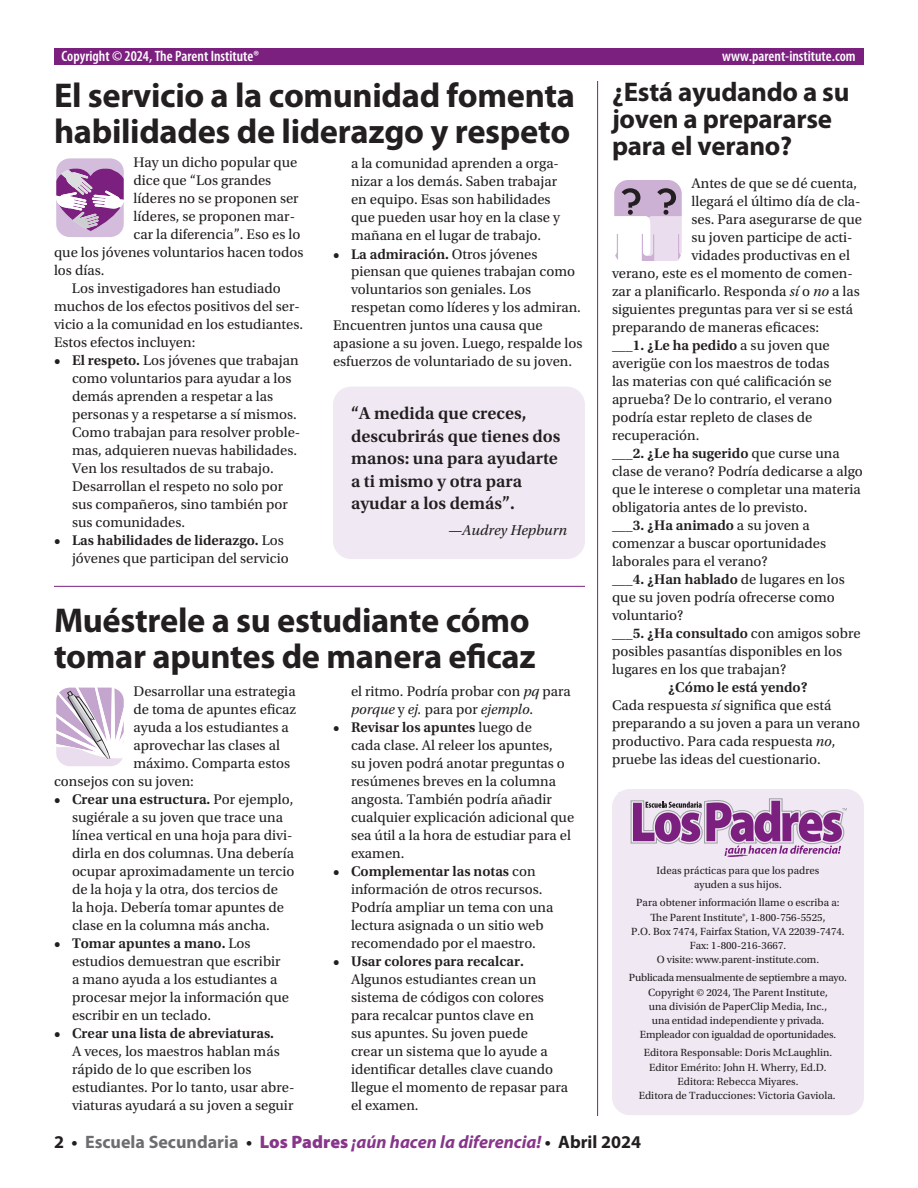
<style>
.page{position:relative;width:918px;height:1188px;background:#fff}
.page>*{position:absolute;margin:0;border:0;box-sizing:border-box;transform-origin:0 0}
.t1{font:700 34.5px/36px "Myriad Pro";letter-spacing:-.01em;color:#231f20}
.t2{font:700 27px/27px "Myriad Pro";letter-spacing:-.01em;color:#231f20}
.t3{font:600 18px/22.5px "Utopia Std";color:#231f20}
.t4{font:italic 700 18px "Myriad Pro";color:#87368a}
.t5{font:600 condensed 15px "Myriad Pro";color:#fff}
.t6{font:italic 15px "Utopia Std";color:#231f20}
.t7{font:14.7px/18px "Utopia Std";color:#231f20}
.t8{font:600 14.7px "Utopia Std";color:#231f20}
.t9{font:10.95px/14.1px "Utopia Std";color:#231f20;text-align:center}
.s1{font-weight:600}
.s2{font-weight:400}
.s3{font-style:italic}
.s4{font-style:normal;color:#231f20}
.s5{font-style:normal;color:#6c6d70}
.s6{font-weight:900;font-style:normal}
</style>
<div class="page">
<div style="left:54px;top:49px;width:810px;height:16px;background:#7c2080"></div>
<div style="left:612px;top:789px;width:252px;height:326px;background:#f0e9f4;border-radius:18px"></div>
<svg style="left:631px;top:799px;width:216px;height:58px"></svg>
<svg style="left:56px;top:158px;width:68px;height:79px;background:#bb92c0"></svg>
<svg style="left:56px;top:687px;width:68px;height:79px"></svg>
<svg style="left:614px;top:180px;width:68px;height:81px"></svg>
<div style="left:333px;top:387px;width:252px;height:172px;background:#f0e9f4;border-radius:18px"></div>
<hr style="left:54px;top:586px;width:531px;height:1px;background:#7c2080">
<hr style="left:597px;top:81px;width:1px;height:1035px;background:#7c2080">
<p class="t5" style="left:62px;top:46px;width:199px">Copyright © 2024, The Parent Institute®</p>
<p class="t5" style="left:722px;top:46px;width:135px">www.parent-institute.com</p>
<h1 class="t1" style="left:54px;top:76px;width:523px">El servicio a la comunidad fomenta habilidades de liderazgo y respeto</h1>
<p class="t7" style="left:134px;top:154px;width:165px">Hay un dicho popular que</p>
<p class="t7" style="left:134px;top:171px;width:139px">dice que “Los grandes</p>
<p class="t7" style="left:134px;top:189px;width:167px">líderes no se proponen ser</p>
<p class="t7" style="left:134px;top:207px;width:163px">líderes, se proponen mar-</p>
<p class="t7" style="left:134px;top:225px;width:168px">car la diferencia”. Eso es lo</p>
<p class="t7" style="left:54px;top:243px;width:251px">que los jóvenes voluntarios hacen todos</p>
<p class="t7" style="left:54px;top:261px;width:52px">los días.</p>
<p class="t7" style="left:72px;top:280px;width:210px">Los investigadores han estudiado</p>
<p class="t7" style="left:54px;top:298px;width:247px">muchos de los efectos positivos del ser-</p>
<p class="t7" style="left:54px;top:315px;width:251px">vicio a la comunidad en los estudiantes.</p>
<p class="t7" style="left:54px;top:333px;width:143px">Estos efectos incluyen:</p>
<p class="t7" style="left:72px;top:352px;width:230px;text-indent:-18px"><span class="s1">• El respeto.</span> Los jóvenes que trabajan como voluntarios para ayudar a los demás aprenden a respetar a las personas y a respetarse a sí mismos.<br>Como trabajan para resolver proble&shy;mas, adquieren nuevas habilidades.<br>Ven los resultados de su trabajo.<br>Desarrollan el respeto no solo por sus compañeros, sino también por sus comunidades.</p>
<p class="t7" style="left:72px;top:532px;width:218px;text-indent:-18px"><span class="s1">• Las habilidades de liderazgo.</span> Los jóvenes que participan del servicio</p>
<p class="t7" style="left:351px;top:155px;width:211px">a la comunidad aprenden a orga&shy;nizar a los demás. Saben trabajar en equipo. Esas son habilidades que pueden usar hoy en la clase y mañana en el lugar de trabajo.</p>
<p class="t8" style="left:333px;top:245px;width:206px">• La admiración. <span class="s2">Otros jóvenes</span></p>
<p class="t7" style="left:351px;top:263px;width:226px">piensan que quienes trabajan como</p>
<p class="t7" style="left:351px;top:281px;width:182px">voluntarios son geniales. Los</p>
<p class="t7" style="left:351px;top:299px;width:231px">respetan como líderes y los admiran.</p>
<p class="t7" style="left:333px;top:317px;width:211px">Encuentren juntos una causa que</p>
<p class="t7" style="left:333px;top:335px;width:251px">apasione a su joven. Luego, respalde los</p>
<p class="t7" style="left:333px;top:353px;width:241px">esfuerzos de voluntariado de su joven.</p>
<p class="t3" style="left:351px;top:402px;width:211px">“A medida que creces, descubrirás que tienes dos manos: una para ayudarte a ti mismo y otra para ayudar a los demás”.</p>
<p class="t6" style="left:448px;top:522px;width:121px">—Audrey Hepburn</p>
<h1 class="t1" style="left:54px;top:601px;width:483px">Muéstrele a su estudiante cómo tomar apuntes de manera eficaz</h1>
<p class="t7" style="left:134px;top:683px;width:164px">Desarrollar una estrategia</p>
<p class="t7" style="left:134px;top:701px;width:164px">de toma de apuntes eficaz</p>
<p class="t7" style="left:134px;top:719px;width:157px">ayuda a los estudiantes a</p>
<p class="t7" style="left:134px;top:737px;width:148px">aprovechar las clases al</p>
<p class="t7" style="left:134px;top:755px;width:158px">máximo. Comparta estos</p>
<p class="t7" style="left:54px;top:773px;width:141px">consejos con su joven:</p>
<p class="t7" style="left:72px;top:791px;width:224px;text-indent:-18px"><span class="s1">• Crear una estructura.</span> Por ejemplo, sugiérale a su joven que trace una línea vertical en una hoja para divi&shy;dirla en dos columnas. Una debería ocupar aproximadamente un tercio de la hoja y la otra, dos tercios de<br>la hoja. Debería tomar apuntes de clase en la columna más ancha.</p>
<p class="t7" style="left:72px;top:935px;width:218px;text-indent:-18px"><span class="s1">• Tomar apuntes a mano.</span> Los estudios demuestran que escribir a mano ayuda a los estudiantes a procesar mejor la información que escribir en un teclado.</p>
<p class="t8" style="left:54px;top:1025px;width:222px">• Crear una lista de abreviaturas.</p>
<p class="t7" style="left:72px;top:1043px;width:224px">A veces, los maestros hablan más rápido de lo que escriben los estudiantes. Por lo tanto, usar abre&shy;viaturas ayudará a su joven a seguir</p>
<p class="t7" style="left:351px;top:682px;width:221px">el ritmo. Podría probar con <span class="s3">pq</span> para <span class="s3">porque</span> y <span class="s3">ej.</span> para por <span class="s3">ejemplo</span>.</p>
<p class="t7" style="left:351px;top:719px;width:225px;text-indent:-18px"><span class="s1">• Revisar los apuntes</span> luego de<br>cada clase. Al releer los apuntes,<br>su joven podrá anotar preguntas o resúmenes breves en la columna angosta. También podría añadir cualquier explicación adicional que sea útil a la hora de estudiar para el examen.</p>
<p class="t7" style="left:351px;top:863px;width:204px;text-indent:-18px"><span class="s1">• Complementar las notas</span> con información de otros recursos.<br>Podría ampliar un tema con una lectura asignada o un sitio web recomendado por el maestro.</p>
<p class="t8" style="left:333px;top:953px;width:192px">• Usar colores para recalcar.</p>
<p class="t7" style="left:351px;top:971px;width:219px">Algunos estudiantes crean un sistema de códigos con colores para recalcar puntos clave en<br>sus apuntes. Su joven puede<br>crear un sistema que lo ayude a identificar detalles clave cuando llegue el momento de repasar para el examen.</p>
<h2 class="t2" style="left:612px;top:78px;width:239px">¿Está ayudando a su joven a prepararse para el verano?</h2>
<p class="t7" style="left:692px;top:175px;width:167px">Antes de que se dé cuenta,</p>
<p class="t7" style="left:692px;top:193px;width:171px">llegará el último día de cla-</p>
<p class="t7" style="left:692px;top:211px;width:172px">ses. Para asegurarse de que</p>
<p class="t7" style="left:692px;top:229px;width:163px">su joven participe de acti-</p>
<p class="t7" style="left:692px;top:247px;width:160px">vidades productivas en el</p>
<p class="t7" style="left:612px;top:265px;width:242px">verano, este es el momento de comen-</p>
<p class="t7" style="left:612px;top:283px;width:249px">zar a planificarlo. Responda <span class="s3">sí</span> o <span class="s3">no</span> a las</p>
<p class="t7" style="left:612px;top:301px;width:243px">siguientes preguntas para ver si se está</p>
<p class="t7" style="left:612px;top:319px;width:209px">preparando de maneras eficaces:</p>
<p class="t8" style="left:612px;top:337px;width:219px">___1. ¿Le ha pedido <span class="s2">a su joven que</span></p>
<p class="t7" style="left:612px;top:355px;width:219px">averigüe con los maestros de todas</p>
<p class="t7" style="left:612px;top:373px;width:221px">las materias con qué calificación se</p>
<p class="t7" style="left:612px;top:391px;width:222px">aprueba? De lo contrario, el verano</p>
<p class="t7" style="left:612px;top:409px;width:202px">podría estar repleto de clases de</p>
<p class="t7" style="left:612px;top:427px;width:89px">recuperación.</p>
<p class="t8" style="left:612px;top:445px;width:229px">___2. ¿Le ha sugerido <span class="s2">que curse una</span></p>
<p class="t7" style="left:612px;top:463px;width:252px">clase de verano? Podría dedicarse a algo</p>
<p class="t7" style="left:612px;top:481px;width:250px">que le interese o completar una materia</p>
<p class="t7" style="left:612px;top:499px;width:197px">obligatoria antes de lo previsto.</p>
<p class="t8" style="left:612px;top:517px;width:199px">___3. ¿Ha animado <span class="s2">a su joven a</span></p>
<p class="t7" style="left:612px;top:535px;width:216px">comenzar a buscar oportunidades</p>
<p class="t7" style="left:612px;top:553px;width:157px">laborales para el verano?</p>
<p class="t8" style="left:612px;top:571px;width:234px">___4. ¿Han hablado <span class="s2">de lugares en los</span></p>
<p class="t7" style="left:612px;top:589px;width:224px">que su joven podría ofrecerse como</p>
<p class="t7" style="left:612px;top:607px;width:73px">voluntario?</p>
<p class="t8" style="left:612px;top:625px;width:250px">___5. ¿Ha consultado <span class="s2">con amigos sobre</span></p>
<p class="t7" style="left:612px;top:643px;width:232px">posibles pasantías disponibles en los</p>
<p class="t7" style="left:612px;top:661px;width:176px">lugares en los que trabajan?</p>
<p class="t7" style="left:612px;top:679px;width:250px;text-indent:56px"><span class="s1">¿Cómo le está yendo?<br></span>Cada respuesta <span class="s3">sí</span> significa que está preparando a su joven a para un verano productivo. Para cada respuesta <span class="s3">no</span>, pruebe las ideas del cuestionario.</p>
<p class="t9" style="left:657px;top:863px;width:164px">Ideas prácticas para que los padres ayuden a sus hijos.</p>
<p class="t9" style="left:631px;top:896px;width:215px">Para obtener información llame o escriba a:<br>The Parent Institute®, 1-800-756-5525,<br>P.O. Box 7474, Fairfax Station, VA 22039-7474.<br>Fax: 1-800-216-3667.<br>O visite: www.parent-institute.com.</p>
<p class="t9" style="left:629px;top:971px;width:220px">Publicada mensualmente de septiembre a mayo.<br>Copyright © 2024, The Parent Institute,<br>una división de PaperClip Media, Inc.,<br>una entidad independiente y privada.<br>Empleador con igualdad de oportunidades.</p>
<p class="t9" style="left:639px;top:1046px;width:198px">Editora Responsable: Doris McLaughlin.<br>Editor Emérito: John H. Wherry, Ed.D.<br>Editora: Rebecca Miyares.<br>Editora de Traducciones: Victoria Gaviola.</p>
<p class="t4" style="left:54px;top:1130px;width:589px"><span class="s4">2 •</span> <span class="s5">Escuela Secundaria</span> <span class="s4">•</span> <span class="s6">Los Padres</span> ¡aún hacen la diferencia! <span class="s4">• Abril 2024</span></p>
</div>
